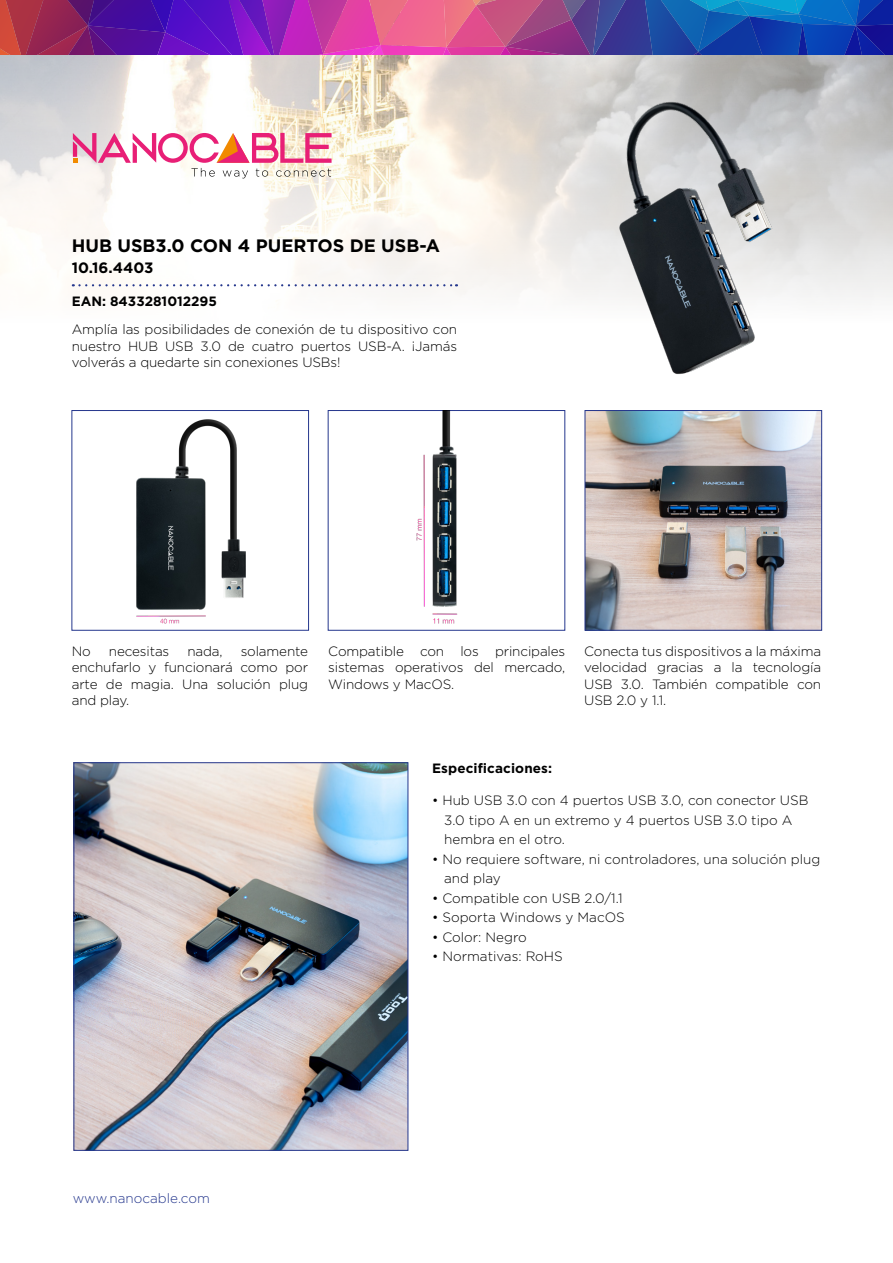
<style>
.page{position:relative;width:893px;height:1263px;background:#fff}
.page>*{position:absolute;margin:0;border:0;box-sizing:border-box;transform-origin:0 0}
.t1{font:700 18px "Gotham";color:#000}
.t2{font:700 15px "Gotham";color:#000}
.t3{font:300 13.5px/16.2px "Gotham";letter-spacing:-.01em;color:#000;text-align:justify}
.t4{font:700 13.5px "Gotham";color:#000}
.t5{font:300 13.5px "Gotham";color:#25378d}
</style>
<div class="page">
<svg style="left:0;top:55px;width:893px;height:244px"></svg>
<svg style="left:73px;top:284px;width:384px;height:2px"></svg>
<div style="left:72px;top:410px;width:237px;height:220px;border:1px solid #25378d"></div>
<img style="left:587px;top:412px;width:233px;height:216px">
<div style="left:585px;top:410px;width:237px;height:220px;border:1px solid #25378d"></div>
<img style="left:120px;top:410px;width:140px;height:220px">
<img style="left:390px;top:410px;width:100px;height:220px">
<svg style="left:0;top:0;width:893px;height:55px;background:#713b9c"></svg>
<img style="left:76px;top:764px;width:330px;height:384px">
<div style="left:74px;top:762px;width:334px;height:388px;border:1px solid #25378d"></div>
<svg style="left:73px;top:133px;width:259px;height:45px"></svg>
<img style="left:584px;top:98px;width:205px;height:276px">
<p class="t1" style="left:72px;top:233px;width:370px">HUB USB3.0 CON 4 PUERTOS DE USB-A</p>
<p class="t2" style="left:72px;top:258px;width:83px">10.16.4403</p>
<p class="t4" style="left:72px;top:293px;width:147px">EAN: 8433281012295</p>
<p class="t3" style="left:72px;top:321px;width:387px">Amplía las posibilidades de conexión de tu dispositivo con nuestro HUB USB 3.0 de cuatro puertos USB-A. ¡Jamás volverás a quedarte sin conexiones USBs!</p>
<p class="t3" style="left:72px;top:643px;width:238px;text-indent:169px">solamente enchufarlo y funcionará como por arte de magia. Una solución plug and play.</p>
<p class="t3" style="left:328px;top:643px;width:238px">Compatible con los principales sistemas operativos del mercado, Windows y MacOS.</p>
<p class="t3" style="left:584px;top:643px;width:238px">Conecta tus dispositivos a la máxima velocidad gracias a la tecnología USB 3.0. También compatible con USB 2.0 y 1.1.</p>
<p class="t3" style="left:72px;top:643px;width:21px">No</p>
<p class="t3" style="left:109px;top:643px;width:62px">necesitas</p>
<p class="t3" style="left:187px;top:643px;width:37px">nada,</p>
<p class="t4" style="left:432px;top:760px;width:122px">Especificaciones:</p>
<p class="t5" style="left:73px;top:1189px;width:138px">www.nanocable.com</p>
<p class="t3" style="left:432px;top:792px;width:378px">• Hub USB 3.0 con 4 puertos USB 3.0, con conector USB</p>
<p class="t3" style="left:444px;top:811px;width:350px">3.0 tipo A en un extremo y 4 puertos USB 3.0 tipo A</p>
<p class="t3" style="left:444px;top:831px;width:122px">hembra en el otro.</p>
<p class="t3" style="left:432px;top:850px;width:390px">• No requiere software, ni controladores, una solución plug</p>
<p class="t3" style="left:444px;top:870px;width:58px">and play</p>
<p class="t3" style="left:432px;top:889px;width:192px">• Compatible con USB 2.0/1.1</p>
<p class="t3" style="left:432px;top:909px;width:194px">• Soporta Windows y MacOS</p>
<p class="t3" style="left:432px;top:928px;width:96px">• Color: Negro</p>
<p class="t3" style="left:432px;top:948px;width:132px">• Normativas: RoHS</p>
</div>
